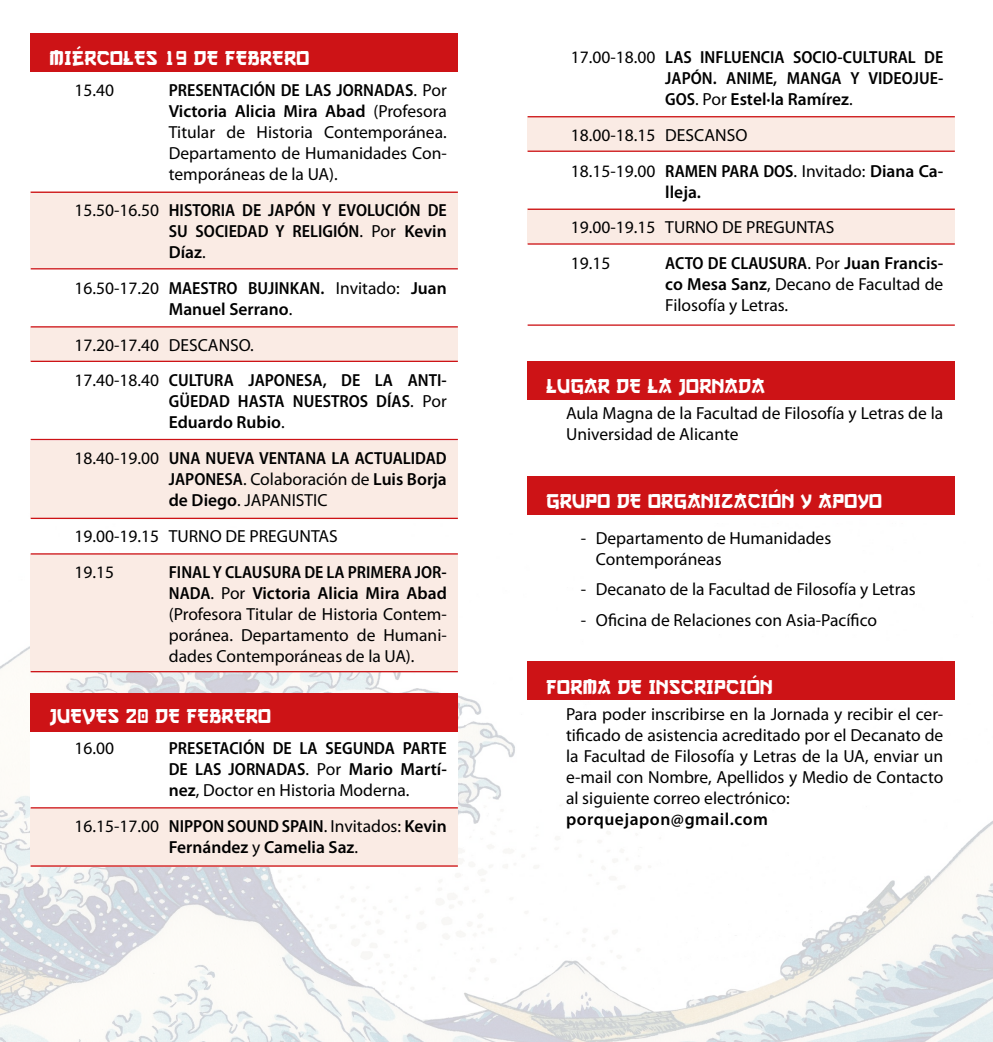
<style>
.page{position:relative;width:993px;height:1042px;background:#fff}
.page>*{position:absolute;margin:0;border:0;box-sizing:border-box;transform-origin:0 0}
.t1{font:21px "Gangof Three";letter-spacing:.02em;color:#fff}
.t2{font:17.5px/21px "Myriad Pro";color:#000}
.t3{font:600 semi-condensed 17.5px/21px "Myriad Pro";color:#000;text-align:justify}
.t4{font:600 17.5px "Myriad Pro";letter-spacing:.03em;color:#000}
.s1{font-weight:600;font-stretch:semi-condensed}
.s2{font-weight:600}
.s3{font-weight:400;font-stretch:normal}
.s4{font-stretch:normal}
</style>
<div class="page">
<img style="left:0;top:513px;width:992px;height:529px">
<div style="left:31px;top:192px;width:426px;height:76px;background:#faebe4"></div>
<div style="left:31px;top:327px;width:426px;height:34px;background:#faebe4"></div>
<div style="left:31px;top:441px;width:426px;height:77px;background:#faebe4"></div>
<div style="left:31px;top:808px;width:426px;height:58px;background:#faebe4"></div>
<div style="left:31px;top:732px;width:426px;height:75px;background:#fff"></div>
<div style="left:527px;top:116px;width:427px;height:35px;background:#faebe4"></div>
<div style="left:527px;top:208px;width:427px;height:35px;background:#faebe4"></div>
<div style="left:31px;top:554px;width:426px;height:118px;background:#faebe4"></div>
<div style="left:31px;top:33px;width:426px;height:39px;background:#cd1316"></div>
<div style="left:527px;top:361px;width:427px;height:39px;background:#cd1316"></div>
<div style="left:527px;top:475px;width:427px;height:39px;background:#cd1316"></div>
<div style="left:527px;top:661px;width:427px;height:39px;background:#cd1316"></div>
<div style="left:31px;top:693px;width:426px;height:39px;background:#cd1316"></div>
<hr style="left:31px;top:192px;width:426px;height:1px;background:#cd1316">
<hr style="left:31px;top:268px;width:426px;height:1px;background:#cd1316">
<hr style="left:31px;top:326px;width:426px;height:1px;background:#cd1316">
<hr style="left:31px;top:361px;width:426px;height:1px;background:#cd1316">
<hr style="left:31px;top:439px;width:426px;height:1px;background:#cd1316">
<hr style="left:31px;top:518px;width:426px;height:1px;background:#cd1316">
<hr style="left:31px;top:553px;width:426px;height:1px;background:#cd1316">
<hr style="left:31px;top:671px;width:426px;height:1px;background:#cd1316">
<hr style="left:31px;top:807px;width:426px;height:1px;background:#cd1316">
<hr style="left:31px;top:865px;width:426px;height:1px;background:#cd1316">
<hr style="left:527px;top:116px;width:427px;height:1px;background:#cd1316">
<hr style="left:527px;top:151px;width:427px;height:1px;background:#cd1316">
<hr style="left:527px;top:209px;width:427px;height:1px;background:#cd1316">
<hr style="left:527px;top:243px;width:427px;height:2px;background:#cd1316">
<hr style="left:527px;top:324px;width:427px;height:2px;background:#cd1316">
<p class="t1" style="left:50px;top:45px;width:261px">MIÉRCOLES 19 DE FEBRERO</p>
<p class="t2" style="left:74px;top:79px;width:41px">15.40</p>
<p class="t2" style="left:169px;top:79px;width:279px;text-align:justify"><span class="s1">PRESENTACIÓN DE LAS JORNADAS</span>. Por <span class="s2">Victoria Alicia Mira Abad</span> (Profesora Titular de Historia Contemporánea.<br>Departamento de Humanidades Con&shy;temporáneas de la UA).</p>
<p class="t3" style="left:169px;top:199px;width:279px;text-indent:-94px"><span class="s3">15.50-16.50</span> HISTORIA DE JAPÓN Y EVOLUCIÓN DE SU SOCIEDAD Y RELIGIÓN<span class="s3">. Por</span> <span class="s4">Kevin Díaz</span><span class="s3">.</span></p>
<p class="t2" style="left:169px;top:277px;width:279px;text-indent:-94px">16.50-17.20 <span class="s1">MAESTRO BUJINKAN.</span> Invitado: <span class="s2">Juan<br>Manuel Serrano</span>.</p>
<p class="t2" style="left:74px;top:326px;width:374px;line-height:35.9px">17.20-17.40 DESCANSO.<br>17.40-18.40 <span class="s1">CULTURA JAPONESA, DE LA ANTI-</span></p>
<p class="t3" style="left:169px;top:391px;width:279px">GÜEDAD HASTA NUESTROS DÍAS<span class="s3">. Por<br></span><span class="s4">Eduardo Rubio</span><span class="s3">.</span></p>
<p class="t2" style="left:169px;top:448px;width:279px;text-align:justify;text-indent:-94px">18.40-19.00 <span class="s1">UNA NUEVA VENTANA LA ACTUALIDAD JAPONESA</span>. Colaboración de <span class="s2">Luis Borja de Diego</span>. JAPANISTIC</p>
<p class="t2" style="left:74px;top:518px;width:265px;line-height:35.9px">19.00-19.15 TURNO DE PREGUNTAS<br>19.15</p>
<p class="t2" style="left:169px;top:561px;width:279px;text-align:justify"><span class="s1">FINAL Y CLAUSURA DE LA PRIMERA JOR-NADA</span>. Por <span class="s2">Victoria Alicia Mira Abad </span>(Profesora Titular de Historia Contem&shy;poránea. Departamento de Humani&shy;dades Contemporáneas de la UA).</p>
<p class="t1" style="left:50px;top:704px;width:223px">JUEVES 20 DE FEBRERO</p>
<p class="t2" style="left:74px;top:737px;width:41px">16.00</p>
<p class="t3" style="left:169px;top:737px;width:279px">PRESETACIÓN DE LA SEGUNDA PARTE DE LAS JORNADAS<span class="s3">. Por</span> <span class="s4">Mario Martí&shy;nez</span><span class="s3">, Doctor en Historia Moderna.</span></p>
<p class="t2" style="left:74px;top:815px;width:374px;text-align:center">16.15-17.00 <span class="s1">NIPPON SOUND SPAIN</span>. Invitados: <span class="s2">Kevin<br>Fernández</span> y <span class="s2">Camelia Saz</span>.</p>
<p class="t3" style="left:665px;top:46px;width:279px;text-indent:-94px"><span class="s3">17.00-18.00</span> LAS INFLUENCIA SOCIO-CULTURAL DE JAPÓN. ANIME, MANGA Y VIDEOJUE-GOS<span class="s3">. Por</span> <span class="s4">Estel·la Ramírez</span><span class="s3">.</span></p>
<p class="t2" style="left:570px;top:117px;width:374px;line-height:35.9px">18.00-18.15 DESCANSO<br>18.15-19.00 <span class="s1">RAMEN PARA DOS</span>. Invitado: <span class="s2">Diana Ca-</span></p>
<p class="t4" style="left:665px;top:180px;width:37px">lleja.</p>
<p class="t2" style="left:570px;top:209px;width:265px;line-height:35.9px">19.00-19.15 TURNO DE PREGUNTAS<br>19.15</p>
<p class="t2" style="left:665px;top:253px;width:279px;text-align:justify"><span class="s1">ACTO DE CLAUSURA</span>. Por <span class="s2">Juan Francis&shy;co Mesa Sanz</span>, Decano de Facultad de Filosofía y Letras.</p>
<p class="t1" style="left:546px;top:374px;width:220px">LUGAR DE LA JORNADA</p>
<p class="t2" style="left:566px;top:403px;width:378px">Aula Magna de la Facultad de Filosofía y Letras de la<br>Universidad de Alicante</p>
<p class="t1" style="left:546px;top:488px;width:337px">GRUPO DE ORGANIZACIÓN Y APOYO</p>
<p class="t2" style="left:595px;top:527px;width:237px;text-indent:-15px">- Departamento de Humanidades<br>Contemporáneas</p>
<p class="t2" style="left:580px;top:579px;width:336px">- Decanato de la Facultad de Filosofía y Letras</p>
<p class="t2" style="left:580px;top:610px;width:297px">- Oficina de Relaciones con Asia-Pacífico</p>
<p class="t1" style="left:546px;top:674px;width:228px">FORMA DE INSCRIPCIÓN</p>
<p class="t2" style="left:566px;top:703px;width:379px;text-align:justify">Para poder inscribirse en la Jornada y recibir el cer&shy;tificado de asistencia acreditado por el Decanato de la Facultad de Filosofía y Letras de la UA, enviar un e-mail con Nombre, Apellidos y Medio de Contacto al siguiente correo electrónico:</p>
<p class="t4" style="left:566px;top:807px;width:203px">porquejapon@gmail.com</p>
</div>
